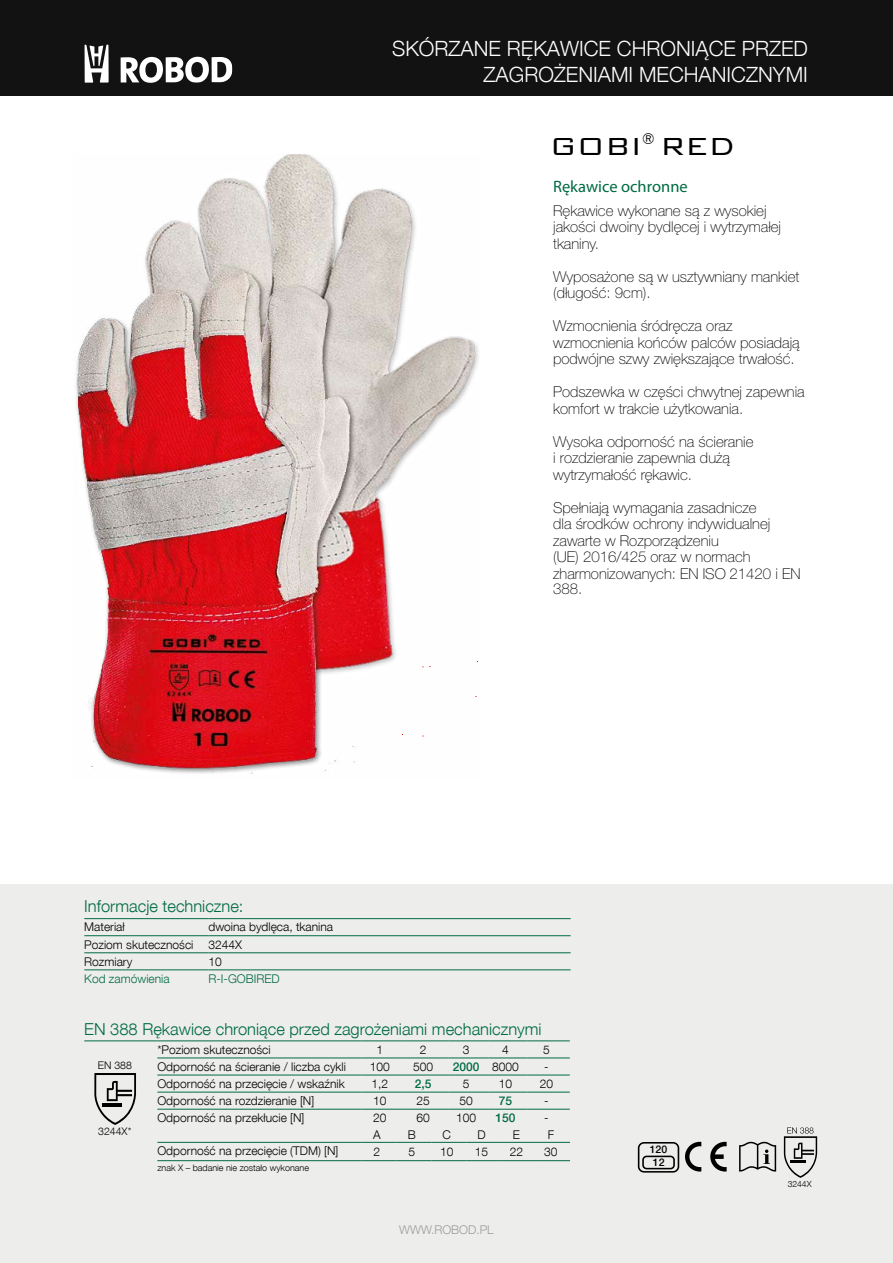
<style>
.page{position:relative;width:893px;height:1263px;background:#fff}
.page>*{position:absolute;margin:0;border:0;box-sizing:border-box;transform-origin:0 0}
.t1{font:300 33px "Bank Gothic BT";color:#000}
.t2{font:300 21px/25.2px "Helvetica Neue CE";color:#fff;text-align:right}
.t3{font:300 16.5px "Helvetica Neue CE";color:#006b42}
.t4{font:16.5px "Myriad Pro";color:#006b42}
.t5{font:100 15px/16.5px "Helvetica Neue LT Pro";color:#000}
.t6{font:300 12px "Helvetica Neue CE";color:#000}
.t7{font:300 12px "Helvetica Neue CE";color:#006b42}
.t8{font:500 12px "Helvetica Neue CE";color:#006b42}
.t9{font:300 12px "Helvetica Neue CE";color:#9c9c9c}
.t10{font:300 10.5px "Helvetica Neue CE";color:#000}
.t11{font:500 10.5px/12.6px "Helvetica Neue CE";color:#000}
.t12{font:300 9px "Helvetica Neue CE";color:#000}
.t13{font:300 8.55px "Helvetica Neue CE";color:#000}
.s1{font-weight:300;color:#000}
</style>
<div class="page">
<div style="left:0;top:884px;width:892px;height:379px;background:#ededec"></div>
<div style="left:0;top:0;width:893px;height:96px;background:#121212"></div>
<svg style="left:121px;top:57px;width:111px;height:26px"></svg>
<svg style="left:84px;top:45px;width:25px;height:38px"></svg>
<img style="left:75px;top:154px;width:404px;height:620px">
<hr style="left:84px;top:918px;width:124px;height:1px;background:#006b42">
<hr style="left:208px;top:918px;width:363px;height:1px;background:#006b42">
<hr style="left:84px;top:935px;width:124px;height:1px;background:#006b42">
<hr style="left:208px;top:935px;width:363px;height:1px;background:#006b42">
<hr style="left:84px;top:952px;width:124px;height:1px;background:#006b42">
<hr style="left:208px;top:952px;width:363px;height:1px;background:#006b42">
<hr style="left:84px;top:969px;width:124px;height:1px;background:#006b42">
<hr style="left:208px;top:969px;width:363px;height:1px;background:#006b42">
<hr style="left:84px;top:1041px;width:73px;height:1px;background:#006b42">
<hr style="left:157px;top:1041px;width:204px;height:1px;background:#006b42">
<hr style="left:361px;top:1041px;width:41px;height:1px;background:#006b42">
<hr style="left:402px;top:1041px;width:46px;height:1px;background:#006b42">
<hr style="left:448px;top:1041px;width:40px;height:1px;background:#006b42">
<hr style="left:488px;top:1041px;width:39px;height:1px;background:#006b42">
<hr style="left:527px;top:1041px;width:43px;height:1px;background:#006b42">
<hr style="left:157px;top:1058px;width:204px;height:1px;background:#006b42">
<hr style="left:361px;top:1058px;width:41px;height:1px;background:#006b42">
<hr style="left:402px;top:1058px;width:46px;height:1px;background:#006b42">
<hr style="left:448px;top:1058px;width:40px;height:1px;background:#006b42">
<hr style="left:488px;top:1058px;width:39px;height:1px;background:#006b42">
<hr style="left:527px;top:1058px;width:43px;height:1px;background:#006b42">
<hr style="left:157px;top:1075px;width:204px;height:1px;background:#006b42">
<hr style="left:361px;top:1075px;width:41px;height:1px;background:#006b42">
<hr style="left:402px;top:1075px;width:46px;height:1px;background:#006b42">
<hr style="left:448px;top:1075px;width:40px;height:1px;background:#006b42">
<hr style="left:488px;top:1075px;width:39px;height:1px;background:#006b42">
<hr style="left:527px;top:1075px;width:43px;height:1px;background:#006b42">
<hr style="left:157px;top:1092px;width:204px;height:1px;background:#006b42">
<hr style="left:361px;top:1092px;width:41px;height:1px;background:#006b42">
<hr style="left:402px;top:1092px;width:46px;height:1px;background:#006b42">
<hr style="left:448px;top:1092px;width:40px;height:1px;background:#006b42">
<hr style="left:488px;top:1092px;width:39px;height:1px;background:#006b42">
<hr style="left:527px;top:1092px;width:43px;height:1px;background:#006b42">
<hr style="left:157px;top:1109px;width:204px;height:1px;background:#006b42">
<hr style="left:361px;top:1109px;width:41px;height:1px;background:#006b42">
<hr style="left:402px;top:1109px;width:46px;height:1px;background:#006b42">
<hr style="left:448px;top:1109px;width:40px;height:1px;background:#006b42">
<hr style="left:488px;top:1109px;width:39px;height:1px;background:#006b42">
<hr style="left:527px;top:1109px;width:43px;height:1px;background:#006b42">
<hr style="left:157px;top:1142px;width:205px;height:1px;background:#006b42">
<hr style="left:362px;top:1142px;width:34px;height:1px;background:#006b42">
<hr style="left:396px;top:1142px;width:35px;height:1px;background:#006b42">
<hr style="left:431px;top:1142px;width:35px;height:1px;background:#006b42">
<hr style="left:466px;top:1142px;width:35px;height:1px;background:#006b42">
<hr style="left:501px;top:1142px;width:35px;height:1px;background:#006b42">
<hr style="left:536px;top:1142px;width:34px;height:1px;background:#006b42">
<hr style="left:157px;top:1160px;width:205px;height:1px;background:#006b42">
<hr style="left:362px;top:1160px;width:34px;height:1px;background:#006b42">
<hr style="left:396px;top:1160px;width:35px;height:1px;background:#006b42">
<hr style="left:431px;top:1160px;width:35px;height:1px;background:#006b42">
<hr style="left:466px;top:1160px;width:35px;height:1px;background:#006b42">
<hr style="left:501px;top:1160px;width:35px;height:1px;background:#006b42">
<hr style="left:536px;top:1160px;width:34px;height:1px;background:#006b42">
<svg style="left:94px;top:1073px;width:42px;height:52px"></svg>
<svg style="left:685px;top:1142px;width:16px;height:29px"></svg>
<svg style="left:710px;top:1142px;width:17px;height:29px"></svg>
<svg style="left:739px;top:1142px;width:37px;height:29px"></svg>
<svg style="left:784px;top:1127px;width:33px;height:51px"></svg>
<svg style="left:414px;top:635px;width:7px;height:2px"></svg>
<svg style="left:638px;top:1142px;width:41px;height:30px"></svg>
<h2 class="t2" style="left:392px;top:36px;width:417px">SKÓRZANE RĘKAWICE CHRONIĄCE PRZED<br>ZAGROŻENIAMI MECHANICZNYMI</h2>
<h1 class="t1" style="left:550px;top:128px;width:187px">GOBI<sup>®</sup> RED</h1>
<p class="t4" style="left:553px;top:176px;width:136px">Rękawice ochronne</p>
<p class="t5" style="left:553px;top:202px;width:229px">Rękawice wykonane są z wysokiej jakości dwoiny bydlęcej i wytrzymałej tkaniny.</p>
<p class="t5" style="left:553px;top:268px;width:248px">Wyposażone są w usztywniany mankiet (długość: 9cm).</p>
<p class="t5" style="left:553px;top:318px;width:248px">Wzmocnienia śródręcza oraz wzmocnienia końców palców posiadają podwójne szwy zwiększające trwałość.</p>
<p class="t5" style="left:553px;top:384px;width:253px">Podszewka w części chwytnej zapewnia komfort w trakcie użytkowania.</p>
<p class="t5" style="left:553px;top:433px;width:202px">Wysoka odporność na ścieranie i rozdzieranie zapewnia dużą wytrzymałość rękawic.</p>
<p class="t5" style="left:553px;top:499px;width:249px">Spełniają wymagania zasadnicze<br>dla środków ochrony indywidualnej zawarte w Rozporządzeniu<br>(UE) 2016/425 oraz w normach zharmonizowanych: EN ISO 21420 i EN</p>
<p class="t5" style="left:553px;top:580px;width:31px">388.</p>
<p class="t3" style="left:84px;top:896px;width:161px">Informacje techniczne:</p>
<p class="t6" style="left:84px;top:920px;width:42px">Materiał</p>
<p class="t6" style="left:208px;top:920px;width:126px">dwoina bydlęca, tkanina</p>
<p class="t6" style="left:84px;top:937px;width:111px">Poziom skuteczności</p>
<p class="t6" style="left:208px;top:937px;width:35px">3244X</p>
<p class="t6" style="left:84px;top:954px;width:50px">Rozmiary</p>
<p class="t6" style="left:208px;top:954px;width:15px">10</p>
<p class="t7" style="left:84px;top:971px;width:87px">Kod zamówienia</p>
<p class="t7" style="left:208px;top:971px;width:73px">R-I-GOBIRED</p>
<p class="t3" style="left:84px;top:1019px;width:459px">EN 388 Rękawice chroniące przed zagrożeniami mechanicznymi</p>
<p class="t6" style="left:157px;top:1042px;width:115px">*Poziom skuteczności</p>
<p class="t6" style="left:376px;top:1042px;width:8px">1</p>
<p class="t6" style="left:420px;top:1042px;width:8px">2</p>
<p class="t6" style="left:463px;top:1042px;width:8px">3</p>
<p class="t6" style="left:502px;top:1042px;width:8px">4</p>
<p class="t6" style="left:543px;top:1042px;width:8px">5</p>
<p class="t6" style="left:157px;top:1059px;width:190px">Odporność na ścieranie / liczba cykli</p>
<p class="t6" style="left:370px;top:1059px;width:22px">100</p>
<p class="t6" style="left:413px;top:1059px;width:22px">500</p>
<p class="t8" style="left:453px;top:1059px;width:68px">2000 <span class="s1">8000</span></p>
<p class="t6" style="left:544px;top:1059px;width:6px">-</p>
<p class="t6" style="left:157px;top:1076px;width:189px">Odporność na przecięcie / wskaźnik</p>
<p class="t6" style="left:371px;top:1076px;width:18px">1,2</p>
<p class="t8" style="left:415px;top:1076px;width:18px">2,5</p>
<p class="t6" style="left:463px;top:1076px;width:8px">5</p>
<p class="t6" style="left:499px;top:1076px;width:15px">10</p>
<p class="t6" style="left:540px;top:1076px;width:15px">20</p>
<p class="t6" style="left:157px;top:1093px;width:158px">Odporność na rozdzieranie [N]</p>
<p class="t6" style="left:373px;top:1093px;width:15px">10</p>
<p class="t6" style="left:416px;top:1093px;width:15px">25</p>
<p class="t6" style="left:459px;top:1093px;width:15px">50</p>
<p class="t8" style="left:499px;top:1093px;width:15px">75</p>
<p class="t6" style="left:544px;top:1093px;width:6px">-</p>
<p class="t6" style="left:157px;top:1110px;width:149px">Odporność na przekłucie [N]</p>
<p class="t6" style="left:373px;top:1110px;width:15px">20</p>
<p class="t6" style="left:416px;top:1110px;width:15px">60</p>
<p class="t6" style="left:456px;top:1110px;width:22px">100</p>
<p class="t8" style="left:496px;top:1110px;width:22px">150</p>
<p class="t6" style="left:544px;top:1110px;width:6px">-</p>
<p class="t6" style="left:373px;top:1127px;width:9px">A</p>
<p class="t6" style="left:408px;top:1127px;width:10px">B</p>
<p class="t6" style="left:442px;top:1127px;width:10px">C</p>
<p class="t6" style="left:477px;top:1127px;width:10px">D</p>
<p class="t6" style="left:513px;top:1127px;width:9px">E</p>
<p class="t6" style="left:548px;top:1127px;width:8px">F</p>
<p class="t6" style="left:157px;top:1143px;width:183px">Odporność na przecięcie (TDM) [N]</p>
<p class="t6" style="left:374px;top:1144px;width:8px">2</p>
<p class="t6" style="left:408px;top:1144px;width:8px">5</p>
<p class="t6" style="left:440px;top:1144px;width:15px">10</p>
<p class="t6" style="left:475px;top:1144px;width:15px">15</p>
<p class="t6" style="left:510px;top:1144px;width:15px">22</p>
<p class="t6" style="left:544px;top:1144px;width:15px">30</p>
<p class="t12" style="left:157px;top:1163px;width:153px">znak X – badanie nie zostało wykonane</p>
<p class="t10" style="left:98px;top:1059px;width:36px">EN 388</p>
<p class="t10" style="left:98px;top:1125px;width:35px">3244X*</p>
<p class="t9" style="left:399px;top:1222px;width:96px">WWW.ROBOD.PL</p>
<p class="t11" style="left:650px;top:1143px;width:19px">120<br>12</p>
<p class="t13" style="left:788px;top:1178px;width:25px">3244X</p>
</div>
